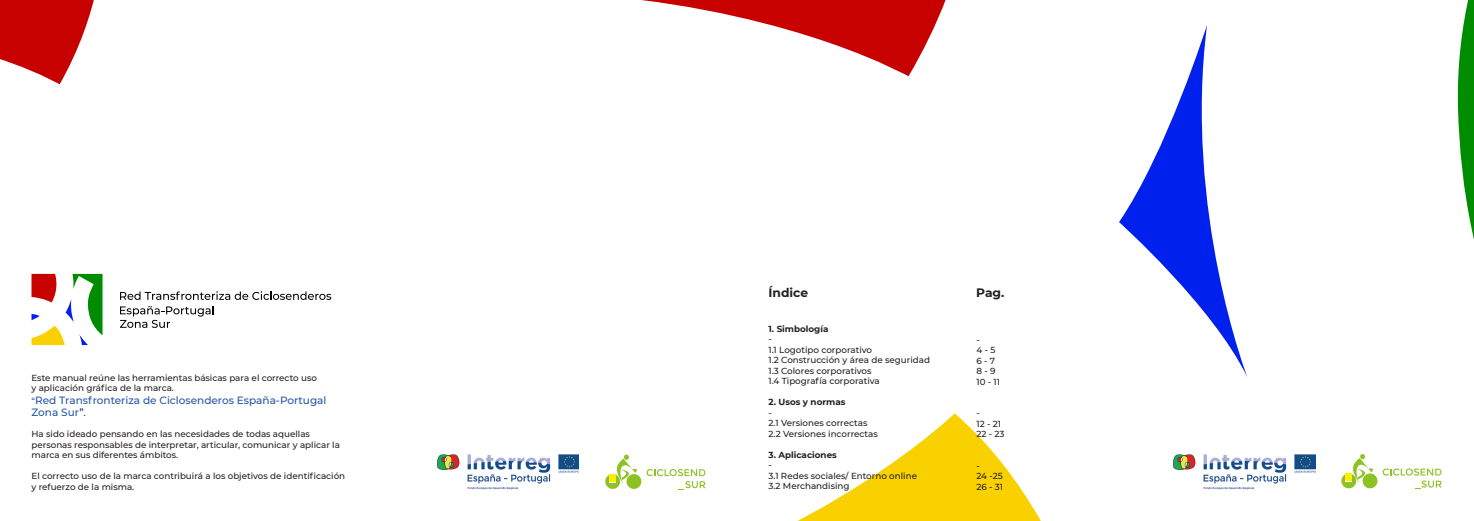
<style>
.page{position:relative;width:1474px;height:521px;background:#fff}
.page>*{position:absolute;margin:0;border:0;box-sizing:border-box;transform-origin:0 0}
.t1{font:700 12.25px "Montserrat";color:#231f20}
.t2{font:500 10.5px/12.6px "Montserrat";color:#2455a5}
.t3{font:500 8.75px/10.5px "Montserrat";color:#231f20}
.t4{font:700 8.75px "Montserrat";color:#231f20}
.s1{font-size:8.75px}
.s2{color:#22346c}
.s3{font-size:8.75px;color:#231f20}
</style>
<div class="page">
<svg style="left:641px;top:0;width:305px;height:76px"></svg>
<svg style="left:705px;top:413px;width:336px;height:108px"></svg>
<svg style="left:1247px;top:0;width:226px;height:488px"></svg>
<svg style="left:1119px;top:25px;width:128px;height:352px"></svg>
<svg style="left:0;top:0;width:94px;height:84px"></svg>
<svg style="left:605px;top:454px;width:100px;height:36px"></svg>
<img style="left:437px;top:454px;width:142px;height:36px">
<svg style="left:1341px;top:454px;width:100px;height:35px"></svg>
<img style="left:1173px;top:454px;width:141px;height:36px">
<svg style="left:31px;top:274px;width:71px;height:71px"></svg>
<svg style="left:120px;top:291px;width:211px;height:9px"></svg>
<svg style="left:120px;top:306px;width:94px;height:22px"></svg>
<p class="t3" style="left:32px;top:372px;width:287px">Este manual reúne las herramientas básicas para el correcto uso</p>
<p class="t3" style="left:32px;top:382px;width:144px">y aplicación gráfica de la marca.</p>
<p class="t2" style="left:32px;top:393px;width:296px"><span class="s1">“</span>Red Transfronteriza de Ciclosenderos España-Portugal<br>Zona Sur<span class="s2">”</span><span class="s3">.</span></p>
<p class="t3" style="left:32px;top:429px;width:280px">Ha sido ideado pensando en las necesidades de todas aquellas</p>
<p class="t3" style="left:32px;top:439px;width:310px">personas responsables de interpretar, articular, comunicar y aplicar la marca en sus diferentes ámbitos.</p>
<p class="t3" style="left:32px;top:471px;width:315px">El correcto uso de la marca contribuirá a los objetivos de identificación y refuerzo de la misma.</p>
<p class="t1" style="left:768px;top:284px;width:41px">Índice</p>
<p class="t4" style="left:768px;top:322px;width:61px">1. Simbología</p>
<p class="t3" style="left:768px;top:333px;width:5px">-</p>
<p class="t3" style="left:768px;top:344px;width:105px">1.1 Logotipo corporativo</p>
<p class="t3" style="left:768px;top:354px;width:163px">1.2 Construcción y área de seguridad</p>
<p class="t3" style="left:768px;top:365px;width:104px">1.3 Colores corporativos</p>
<p class="t3" style="left:768px;top:375px;width:113px">1.4 Tipografía corporativa</p>
<p class="t4" style="left:768px;top:396px;width:78px">2. Usos y normas</p>
<p class="t3" style="left:768px;top:407px;width:5px">-</p>
<p class="t3" style="left:768px;top:417px;width:100px">2.1 Versiones correctas</p>
<p class="t3" style="left:768px;top:428px;width:111px">2.2 Versiones incorrectas</p>
<p class="t4" style="left:768px;top:448px;width:70px">3. Aplicaciones</p>
<p class="t3" style="left:768px;top:459px;width:5px">-</p>
<p class="t3" style="left:768px;top:470px;width:150px">3.1 Redes sociales/ Entorno online</p>
<p class="t3" style="left:768px;top:480px;width:83px">3.2 Merchandising</p>
<p class="t1" style="left:976px;top:284px;width:30px">Pag.</p>
<p class="t3" style="left:976px;top:334px;width:5px">-</p>
<p class="t3" style="left:976px;top:345px;width:20px">4 - 5</p>
<p class="t3" style="left:976px;top:355px;width:20px">6 - 7</p>
<p class="t3" style="left:976px;top:366px;width:21px">8 - 9</p>
<p class="t3" style="left:976px;top:376px;width:25px">10 - 11</p>
<p class="t3" style="left:976px;top:408px;width:5px">-</p>
<p class="t3" style="left:976px;top:418px;width:26px">12 - 21</p>
<p class="t3" style="left:976px;top:429px;width:30px">22 - 23</p>
<p class="t3" style="left:976px;top:460px;width:5px">-</p>
<p class="t3" style="left:976px;top:471px;width:28px">24 -25</p>
<p class="t3" style="left:976px;top:481px;width:28px">26 - 31</p>
</div>
